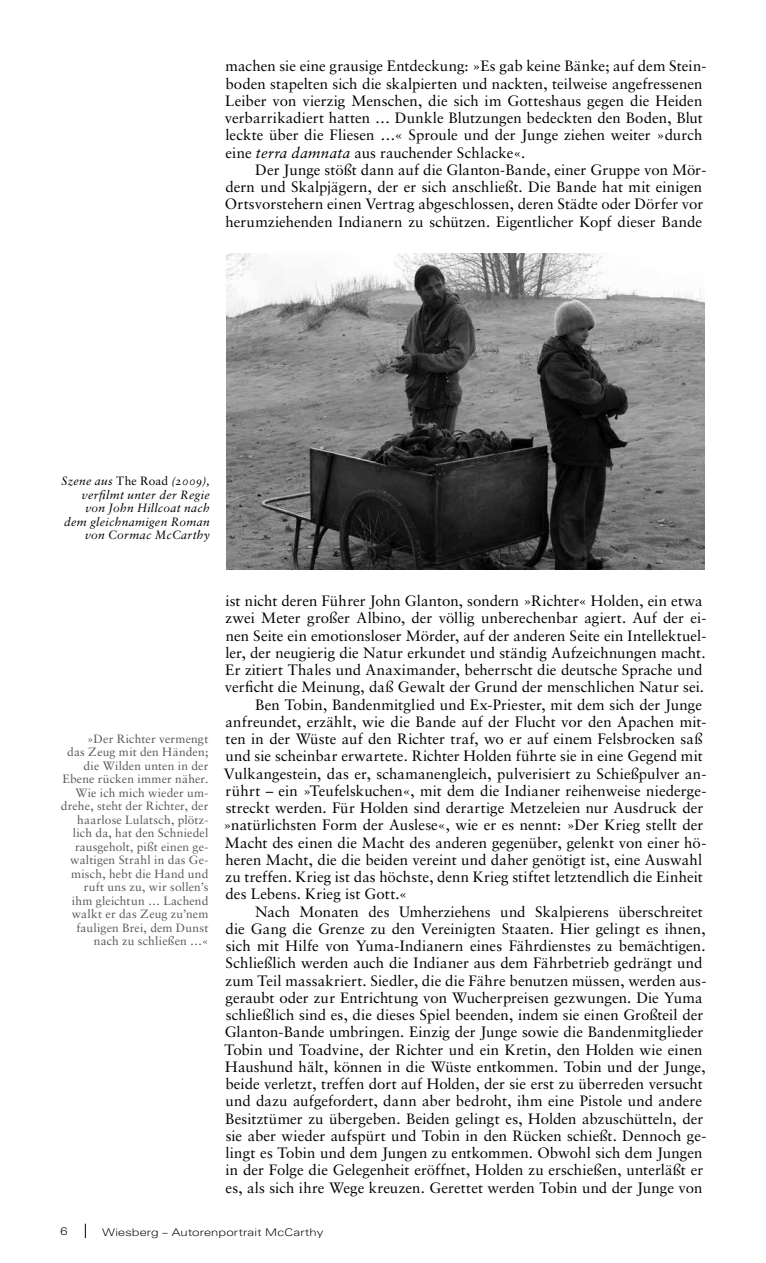
<style>
.page{position:relative;width:766px;height:1263px;background:#fff}
.page>*{position:absolute;margin:0;border:0;box-sizing:border-box;transform-origin:0 0}
.t1{font:15px/17.2px "Sabon LT Std";color:#000}
.t2{font:12px/13.5px "Sabon LT Std";letter-spacing:.01em;color:#58585a;text-align:right}
.t3{font:italic 12px/13.5px "Sabon LT Std";letter-spacing:.025em;color:#000;text-align:right}
.t4{font:300 10.5px "LT Univers Extd";letter-spacing:.02em;color:#000}
.s1{font-style:italic}
.s2{font-style:normal}
</style>
<div class="page">
<svg style="left:85px;top:1224px;width:1px;height:14px"></svg>
<img style="left:226px;top:253px;width:478px;height:317px">
<p class="t1" style="left:225px;top:57px;width:482px">machen sie eine grausige Entdeckung: »Es gab keine Bänke; auf dem Stein&shy;boden stapelten sich die skalpierten und nackten, teilweise angefressenen Leiber von vierzig Menschen, die sich im Gotteshaus gegen die Heiden verbarrikadiert hatten … Dunkle Blutzungen bedeckten den Boden, Blut leckte über die Fliesen …« Sproule und der Junge ziehen weiter »durch eine <span class="s1">terra damnata</span> aus rauchender Schlacke«.</p>
<p class="t1" style="left:225px;top:161px;width:483px;text-indent:30px">Der Junge stößt dann auf die Glanton-Bande, einer Gruppe von Mör&shy;dern und Skalpjägern, der er sich anschließt. Die Bande hat mit einigen Ortsvorstehern einen Vertrag abgeschlossen, deren Städte oder Dörfer vor herumziehenden Indianern zu schützen. Eigentlicher Kopf dieser Bande</p>
<p class="t3" style="left:62px;top:474px;width:150px">Szene aus <span class="s2">The Road</span> (2009), verfilmt unter der Regie von John Hillcoat nach dem gleichnamigen Roman von Cormac McCarthy</p>
<p class="t1" style="left:225px;top:592px;width:478px">ist nicht deren Führer John Glanton, sondern »Richter« Holden, ein etwa</p>
<p class="t1" style="left:225px;top:609px;width:482px">zwei Meter großer Albino, der völlig unberechenbar agiert. Auf der ei-</p>
<p class="t1" style="left:226px;top:627px;width:482px">nen Seite ein emotionsloser Mörder, auf der anderen Seite ein Intellektuel-</p>
<p class="t1" style="left:225px;top:644px;width:481px">ler, der neugierig die Natur erkundet und ständig Aufzeichnungen macht.</p>
<p class="t1" style="left:225px;top:661px;width:478px">Er zitiert Thales und Anaximander, beherrscht die deutsche Sprache und</p>
<p class="t1" style="left:225px;top:678px;width:480px">verficht die Meinung, daß Gewalt der Grund der menschlichen Natur sei.</p>
<p class="t1" style="left:255px;top:696px;width:448px">Ben Tobin, Bandenmitglied und Ex-Priester, mit dem sich der Junge</p>
<p class="t1" style="left:225px;top:713px;width:482px">anfreundet, erzählt, wie die Bande auf der Flucht vor den Apachen mit-</p>
<p class="t1" style="left:225px;top:730px;width:478px">ten in der Wüste auf den Richter traf, wo er auf einem Felsbrocken saß</p>
<p class="t1" style="left:225px;top:747px;width:479px">und sie scheinbar erwartete. Richter Holden führte sie in eine Gegend mit</p>
<p class="t1" style="left:224px;top:765px;width:483px">Vulkangestein, das er, schamanengleich, pulverisiert zu Schießpulver an-</p>
<p class="t1" style="left:225px;top:782px;width:482px">rührt – ein »Teufelskuchen«, mit dem die Indianer reihenweise niederge-</p>
<p class="t1" style="left:225px;top:799px;width:479px">streckt werden. Für Holden sind derartige Metzeleien nur Ausdruck der</p>
<p class="t1" style="left:223px;top:816px;width:481px">»natürlichsten Form der Auslese«, wie er es nennt: »Der Krieg stellt der</p>
<p class="t1" style="left:225px;top:834px;width:483px">Macht des einen die Macht des anderen gegenüber, gelenkt von einer hö-</p>
<p class="t1" style="left:225px;top:851px;width:478px">heren Macht, die die beiden vereint und daher genötigt ist, eine Auswahl</p>
<p class="t1" style="left:225px;top:868px;width:478px">zu treffen. Krieg ist das höchste, denn Krieg stiftet letztendlich die Einheit</p>
<p class="t1" style="left:225px;top:885px;width:183px">des Lebens. Krieg ist Gott.«</p>
<p class="t1" style="left:255px;top:903px;width:449px">Nach Monaten des Umherziehens und Skalpierens überschreitet</p>
<p class="t1" style="left:225px;top:920px;width:481px">die Gang die Grenze zu den Vereinigten Staaten. Hier gelingt es ihnen,</p>
<p class="t1" style="left:225px;top:937px;width:481px">sich mit Hilfe von Yuma-Indianern eines Fährdienstes zu bemächtigen.</p>
<p class="t1" style="left:225px;top:954px;width:478px">Schließlich werden auch die Indianer aus dem Fährbetrieb gedrängt und</p>
<p class="t1" style="left:225px;top:972px;width:482px">zum Teil massakriert. Siedler, die die Fähre benutzen müssen, werden aus-</p>
<p class="t1" style="left:225px;top:989px;width:478px">geraubt oder zur Entrichtung von Wucherpreisen gezwungen. Die Yuma</p>
<p class="t1" style="left:225px;top:1006px;width:479px">schließlich sind es, die dieses Spiel beenden, indem sie einen Großteil der</p>
<p class="t1" style="left:225px;top:1023px;width:480px">Glanton-Bande umbringen. Einzig der Junge sowie die Bandenmitglieder</p>
<p class="t1" style="left:224px;top:1041px;width:479px">Tobin und Toadvine, der Richter und ein Kretin, den Holden wie einen</p>
<p class="t1" style="left:225px;top:1058px;width:481px">Haushund hält, können in die Wüste entkommen. Tobin und der Junge,</p>
<p class="t1" style="left:225px;top:1075px;width:479px">beide verletzt, treffen dort auf Holden, der sie erst zu überreden versucht</p>
<p class="t1" style="left:225px;top:1092px;width:478px">und dazu aufgefordert, dann aber bedroht, ihm eine Pistole und andere</p>
<p class="t1" style="left:225px;top:1110px;width:479px">Besitztümer zu übergeben. Beiden gelingt es, Holden abzuschütteln, der</p>
<p class="t1" style="left:225px;top:1127px;width:482px">sie aber wieder aufspürt und Tobin in den Rücken schießt. Dennoch ge-</p>
<p class="t1" style="left:225px;top:1144px;width:478px">lingt es Tobin und dem Jungen zu entkommen. Obwohl sich dem Jungen</p>
<p class="t1" style="left:225px;top:1161px;width:479px">in der Folge die Gelegenheit eröffnet, Holden zu erschießen, unterläßt er</p>
<p class="t1" style="left:225px;top:1179px;width:478px">es, als sich ihre Wege kreuzen. Gerettet werden Tobin und der Junge von</p>
<p class="t4" style="left:102px;top:1226px;width:223px">Wiesberg – Autorenportrait McCarthy</p>
<p class="t2" style="left:61px;top:731px;width:149px">»Der Richter vermengt<br>das Zeug mit den Händen; die Wilden unten in der<br>Ebene rücken immer näher.<br>Wie ich mich wieder um&shy;drehe, steht der Richter, der haarlose Lulatsch, plötz&shy;lich da, hat den Schniedel rausgeholt, pißt einen ge&shy;waltigen Strahl in das Ge&shy;misch, hebt die Hand und ruft uns zu, wir sollen’s ihm gleichtun … Lachend walkt er das Zeug zu’nem fauligen Brei, dem Dunst nach zu schließen …«</p>
<p class="t4" style="left:60px;top:1225px;width:9px">6</p>
</div>
